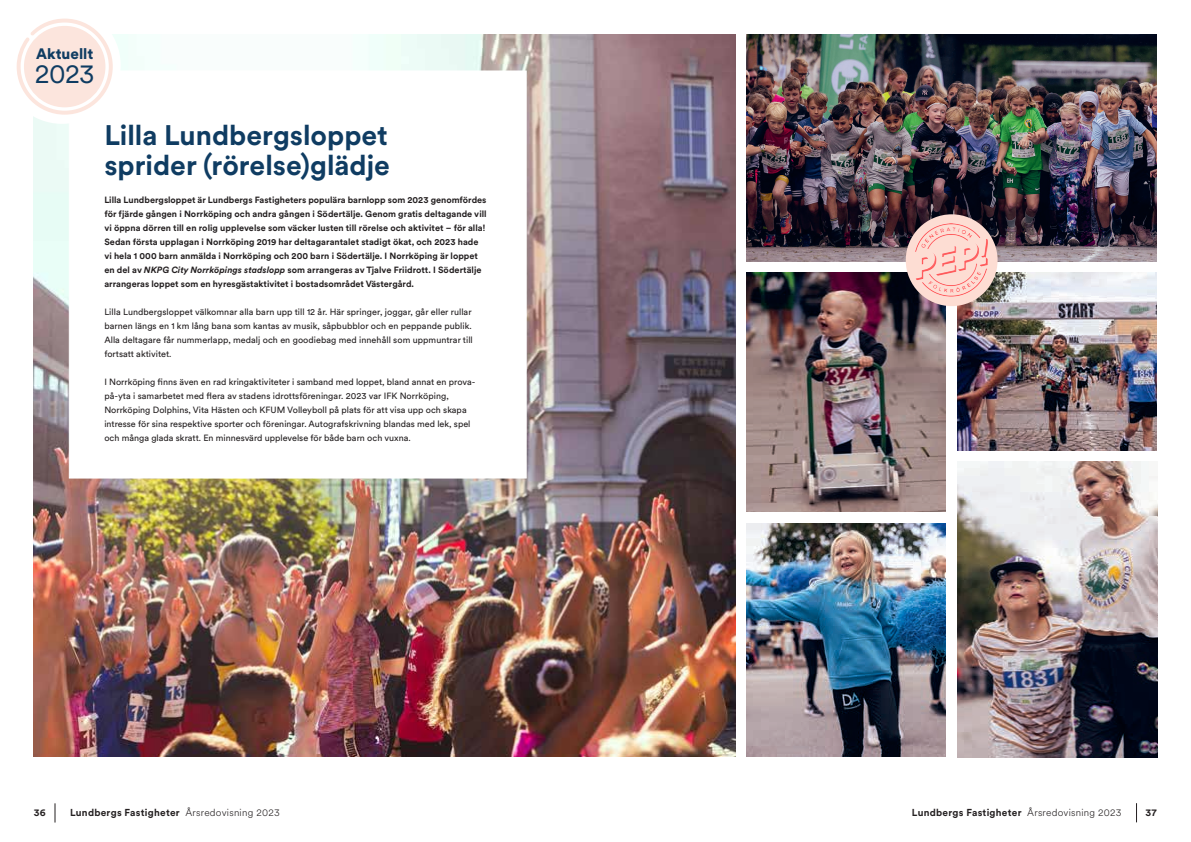
<style>
.page{position:relative;width:1191px;height:842px;background:#fff}
.page>*{position:absolute;margin:0;border:0;box-sizing:border-box;transform-origin:0 0}
.t1{font:700 28px/30px "Circular XX";color:#0f3c62}
.t2{font:27px "Circular XX";color:#0f3c62}
.t3{font:900 15px "Circular XX";color:#0f3c62}
.t4{font:700 10px "Circular XX";letter-spacing:.025em;color:#231f20}
.t5{font:9px/14px "Circular XX";color:#231f20}
.t6{font:700 9px/14px "Circular XX";letter-spacing:.005em;color:#231f20}
.s1{font-style:italic}
.s2{font-weight:300}
</style>
<div class="page">
<svg style="left:55px;top:803px;width:1px;height:19px"></svg>
<svg style="left:1136px;top:803px;width:1px;height:19px"></svg>
<img style="left:34px;top:34px;width:701px;height:723px">
<div style="left:69px;top:71px;width:457px;height:407px;background:#fff"></div>
<div style="left:7px;top:10px;width:110px;height:111px;background:#fff;border-radius:50%"></div>
<div style="left:3px;top:7px;width:118px;height:117px;border:6px solid #fff;border-radius:50%"></div>
<svg style="left:17px;top:19px;width:96px;height:96px"></svg>
<img style="left:746px;top:34px;width:411px;height:228px">
<img style="left:746px;top:273px;width:199px;height:238px">
<img style="left:957px;top:273px;width:199px;height:177px">
<img style="left:746px;top:523px;width:199px;height:234px">
<img style="left:958px;top:462px;width:199px;height:295px">
<div style="left:905px;top:214px;width:92px;height:92px;background:#fdddd3;border-radius:50%"></div>
<img style="left:915px;top:224px;width:72px;height:73px">
<p class="t3" style="left:36px;top:43px;width:59px">Aktuellt</p>
<p class="t2" style="left:35px;top:55px;width:61px">2023</p>
<p class="t1" style="left:104px;top:119px;width:287px">Lilla Lundbergsloppet sprider (rörelse)glädje</p>
<p class="t6" style="left:104px;top:192px;width:384px">Lilla Lundbergsloppet är Lundbergs Fastigheters populära barnlopp som 2023 genomfördes för fjärde gången i Norrköping och andra gången i Södertälje. Genom gratis deltagande vill vi öppna dörren till en rolig upplevelse som väcker lusten till rörelse och aktivitet – för alla!<br>Sedan första upplagan i Norrköping 2019 har deltagarantalet stadigt ökat, och 2023 hade vi hela 1 000 barn anmälda i Norrköping och 200 barn i Södertälje. I Norrköping är loppet en del av <span class="s1">NKPG City Norrköpings stadslopp</span> som arrangeras av Tjalve Friidrott. I Södertälje arrangeras loppet som en hyresgästaktivitet i bostadsområdet Västergård.</p>
<p class="t5" style="left:104px;top:304px;width:370px">Lilla Lundbergsloppet välkomnar alla barn upp till 12 år. Här springer, joggar, går eller rullar barnen längs en 1 km lång bana som kantas av musik, såpbubblor och en peppande publik.<br>Alla deltagare får nummerlapp, medalj och en goodiebag med innehåll som uppmuntrar till fortsatt aktivitet.</p>
<p class="t5" style="left:104px;top:374px;width:372px">I Norrköping finns även en rad kringaktiviteter i samband med loppet, bland annat en prova&shy;på-yta i samarbetet med flera av stadens idrottsföreningar. 2023 var IFK Norrköping, Norrköping Dolphins, Vita Hästen och KFUM Volleyboll på plats för att visa upp och skapa intresse för sina respektive sporter och föreningar. Autografskrivning blandas med lek, spel och många glada skratt. En minnesvärd upplevelse för både barn och vuxna.</p>
<p class="t4" style="left:34px;top:806px;width:13px">36</p>
<p class="t4" style="left:70px;top:806px;width:211px">Lundbergs Fastigheter <span class="s2">Årsredovisning 2023</span></p>
<p class="t4" style="left:912px;top:806px;width:211px">Lundbergs Fastigheter <span class="s2">Årsredovisning 2023</span></p>
<p class="t4" style="left:1145px;top:806px;width:13px">37</p>
</div>
